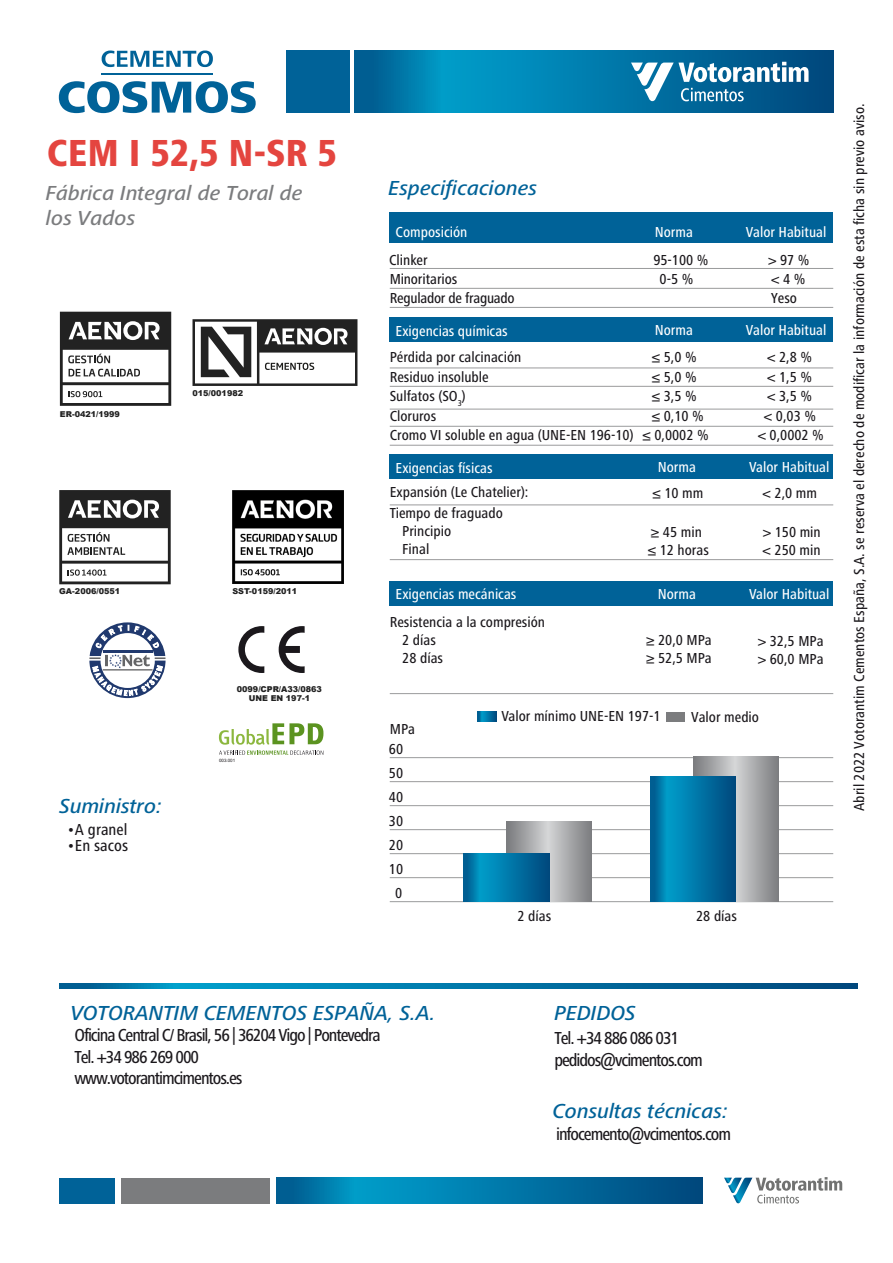
<style>
.page{position:relative;width:893px;height:1263px;background:#fff}
.page>*{position:absolute;margin:0;border:0;box-sizing:border-box;transform-origin:0 0}
.t1{font:800 condensed 39px "Frutiger Next Pro";color:#e4453f}
.t2{font:italic 500 21px "Frutiger Next Pro";color:#006298}
.t3{font:italic 500 21px/25.2px "Frutiger Next Pro";color:#7b7c7e}
.t4{font:500 condensed 18px/21.6px "Frutiger Next Pro";letter-spacing:-.06em;color:#1b181c}
.t5{font:500 condensed 16.5px "Frutiger Next Pro";color:#1b181c}
.t6{font:500 condensed 15px/18px "Frutiger Next Pro";color:#1b181c}
.t7{font:500 condensed 15px "Frutiger Next Pro";color:#fff}
.t8{font:900 8.1px "Arial";color:#222}
.t9{font:4.5px "Arial";color:#1b181c}
</style>
<div class="page">
<hr style="left:390px;top:268px;width:443px;height:1px;background:#9a9b9c">
<hr style="left:390px;top:386px;width:443px;height:1px;background:#9a9b9c">
<hr style="left:390px;top:757px;width:443px;height:1px;background:#9a9b9c">
<hr style="left:390px;top:781px;width:443px;height:1px;background:#9a9b9c">
<hr style="left:390px;top:805px;width:443px;height:1px;background:#9a9b9c">
<hr style="left:390px;top:829px;width:443px;height:1px;background:#9a9b9c">
<hr style="left:390px;top:853px;width:443px;height:1px;background:#9a9b9c">
<hr style="left:390px;top:877px;width:443px;height:1px;background:#9a9b9c">
<div style="left:390px;top:212px;width:443px;height:31px;background:#006298"></div>
<div style="left:390px;top:317px;width:443px;height:24px;background:#006298"></div>
<hr style="left:390px;top:288px;width:443px;height:1px;background:#9a9b9c">
<hr style="left:390px;top:368px;width:443px;height:1px;background:#9a9b9c">
<hr style="left:390px;top:409px;width:443px;height:1px;background:#9a9b9c">
<hr style="left:390px;top:426px;width:443px;height:1px;background:#9a9b9c">
<hr style="left:390px;top:445px;width:443px;height:1px;background:#9a9b9c">
<svg style="left:355px;top:51px;width:478px;height:62px;background:#0078a9"></svg>
<div style="left:286px;top:51px;width:64px;height:62px;background:#006298"></div>
<hr style="left:390px;top:901px;width:443px;height:1px;background:#9a9b9c">
<div style="left:59px;top:1178px;width:56px;height:25px;background:#006298"></div>
<div style="left:122px;top:1178px;width:148px;height:25px;background:#7b7c7e"></div>
<svg style="left:276px;top:1178px;width:426px;height:25px;background:#0073a4"></svg>
<svg style="left:102px;top:51px;width:111px;height:16px"></svg>
<svg style="left:59px;top:81px;width:197px;height:32px"></svg>
<hr style="left:102px;top:73px;width:111px;height:1px;background:#006298">
<hr style="left:390px;top:307px;width:443px;height:1px;background:#9a9b9c">
<svg style="left:478px;top:712px;width:18px;height:9px"></svg>
<div style="left:667px;top:712px;width:18px;height:9px;background:#7b7c7e"></div>
<hr style="left:390px;top:504px;width:443px;height:1px;background:#9a9b9c">
<hr style="left:390px;top:559px;width:443px;height:1px;background:#9a9b9c">
<div style="left:390px;top:455px;width:443px;height:24px;background:#006298"></div>
<div style="left:390px;top:581px;width:443px;height:24px;background:#006298"></div>
<hr style="left:390px;top:693px;width:443px;height:1px;background:#9a9b9c">
<svg style="left:724px;top:1177px;width:118px;height:26px"></svg>
<svg style="left:238px;top:626px;width:67px;height:47px"></svg>
<svg style="left:89px;top:622px;width:77px;height:76px"></svg>
<svg style="left:506px;top:821px;width:85px;height:81px;background:#a6a7a9"></svg>
<svg style="left:464px;top:853px;width:86px;height:49px;background:#0073a4"></svg>
<svg style="left:693px;top:757px;width:86px;height:145px;background:#a5a6a8"></svg>
<svg style="left:651px;top:777px;width:85px;height:125px;background:#0073a4"></svg>
<svg style="left:219px;top:723px;width:104px;height:32px"></svg>
<svg style="left:631px;top:62px;width:177px;height:39px"></svg>
<svg style="left:59px;top:984px;width:798px;height:4px;background:#0072a4"></svg>
<img style="left:232px;top:490px;width:111px;height:93px">
<svg style="left:60px;top:312px;width:111px;height:94px"></svg>
<svg style="left:59px;top:490px;width:112px;height:94px"></svg>
<svg style="left:192px;top:319px;width:165px;height:67px"></svg>
<h1 class="t1" style="left:47px;top:131px;width:292px">CEM I 52,5 N-SR 5</h1>
<h2 class="t3" style="left:46px;top:180px;width:258px">Fábrica Integral de Toral de los Vados</h2>
<p class="t8" style="left:60px;top:408px;width:62px">ER-0421/1999</p>
<p class="t8" style="left:192px;top:387px;width:52px">015/001982</p>
<p class="t8" style="left:59px;top:585px;width:62px">GA-2006/0551</p>
<h2 class="t2" style="left:60px;top:794px;width:104px">Suministro:</h2>
<p class="t5" style="left:67px;top:820px;width:62px">•A granel</p>
<p class="t5" style="left:67px;top:836px;width:63px">•En sacos</p>
<p class="t8" style="left:232px;top:585px;width:66px">SST-0159/2011</p>
<p class="t8" style="left:237px;top:683px;width:87px">0099/CPR/A33/0863</p>
<p class="t8" style="left:249px;top:692px;width:63px">UNE EN 197-1</p>
<p class="t9" style="left:219px;top:757px;width:18px">003.001</p>
<h2 class="t2" style="left:389px;top:176px;width:150px">Especificaciones</h2>
<p class="t7" style="left:396px;top:224px;width:73px">Composición</p>
<p class="t7" style="left:655px;top:223px;width:40px">Norma</p>
<p class="t7" style="left:746px;top:223px;width:82px">Valor Habitual</p>
<p class="t6" style="left:389px;top:250px;width:70px;line-height:19.5px">Clinker<br>Minoritarios</p>
<p class="t6" style="left:768px;top:250px;width:43px;line-height:19.5px">&gt; 97 % &lt; 4 %</p>
<p class="t6" style="left:653px;top:250px;width:57px;line-height:19.5px;text-align:center">95-100 %<br>0-5 %</p>
<p class="t6" style="left:390px;top:289px;width:126px">Regulador de fraguado</p>
<p class="t6" style="left:771px;top:289px;width:27px">Yeso</p>
<p class="t7" style="left:396px;top:322px;width:114px">Exigencias químicas</p>
<p class="t7" style="left:655px;top:322px;width:40px">Norma</p>
<p class="t7" style="left:746px;top:322px;width:82px">Valor Habitual</p>
<p class="t6" style="left:390px;top:348px;width:133px">Pérdida por calcinación</p>
<p class="t6" style="left:652px;top:348px;width:46px">≤ 5,0 %</p>
<p class="t6" style="left:767px;top:348px;width:46px">&lt; 2,8 %</p>
<p class="t6" style="left:390px;top:367px;width:100px">Residuo insoluble</p>
<p class="t6" style="left:390px;top:387px;width:78px">Sulfatos (SO<sub>3</sub>)</p>
<p class="t6" style="left:652px;top:367px;width:46px">≤ 5,0 %</p>
<p class="t6" style="left:652px;top:387px;width:46px">≤ 3,5 %</p>
<p class="t6" style="left:767px;top:367px;width:46px">&lt; 1,5 %</p>
<p class="t6" style="left:767px;top:387px;width:46px">&lt; 3,5 %</p>
<p class="t6" style="left:390px;top:407px;width:48px">Cloruros</p>
<p class="t6" style="left:652px;top:407px;width:54px">≤ 0,10 %</p>
<p class="t6" style="left:764px;top:407px;width:54px">&lt; 0,03 %</p>
<p class="t6" style="left:390px;top:426px;width:320px">Cromo VI soluble en agua (UNE-EN 196-10) ≤ 0,0002 %</p>
<p class="t6" style="left:758px;top:426px;width:68px">&lt; 0,0002 %</p>
<p class="t7" style="left:396px;top:459px;width:98px">Exigencias físicas</p>
<p class="t6" style="left:390px;top:482px;width:140px;line-height:21px">Expansión (Le Chatelier):<br>Tiempo de fraguado</p>
<p class="t6" style="left:402px;top:522px;width:51px">Principio<br>Final</p>
<p class="t7" style="left:396px;top:586px;width:122px">Exigencias mecánicas</p>
<p class="t6" style="left:402px;top:613px;width:144px;text-indent:-12px">Resistencia a la compresión<br>2 días<br>28 días</p>
<p class="t7" style="left:658px;top:459px;width:40px">Norma</p>
<p class="t7" style="left:749px;top:459px;width:82px">Valor Habitual</p>
<p class="t6" style="left:652px;top:484px;width:52px">≤ 10 mm</p>
<p class="t6" style="left:648px;top:523px;width:63px">≥ 45 min ≤ 12 horas</p>
<p class="t6" style="left:763px;top:484px;width:56px">&lt; 2,0 mm</p>
<p class="t6" style="left:763px;top:523px;width:60px">&gt; 150 min &lt; 250 min</p>
<p class="t7" style="left:658px;top:585px;width:40px">Norma</p>
<p class="t7" style="left:749px;top:585px;width:82px">Valor Habitual</p>
<p class="t6" style="left:646px;top:631px;width:67px">≥ 20,0 MPa ≥ 52,5 MPa</p>
<p class="t6" style="left:758px;top:631px;width:67px">&gt; 32,5 MPa &gt; 60,0 MPa</p>
<p class="t6" style="left:389px;top:720px;width:28px;line-height:19.5px">MPa<br>60</p>
<p class="t6" style="left:389px;top:761px;width:16px;line-height:24px;text-align:center">50<br>40<br>30<br>20<br>10<br>0</p>
<p class="t6" style="left:502px;top:707px;width:161px">Valor mínimo UNE-EN 197-1</p>
<p class="t6" style="left:691px;top:708px;width:69px">Valor medio</p>
<p class="t6" style="left:517px;top:907px;width:35px">2 días</p>
<p class="t6" style="left:696px;top:907px;width:42px">28 días</p>
<p class="t6" style="left:850px;top:811px;width:709px;rotate:-90deg">Abril 2022 Votorantim Cementos España, S.A. se reserva el derecho de modificar la información de esta ficha sin previo aviso.</p>
<h2 class="t2" style="left:71px;top:1001px;width:366px">VOTORANTIM CEMENTOS ESPAÑA, S.A.</h2>
<h2 class="t2" style="left:554px;top:1001px;width:83px">PEDIDOS</h2>
<p class="t4" style="left:74px;top:1024px;width:308px">Oficina Central C/ Brasil, 56 | 36204 Vigo | Pontevedra<br>Tel. +34 986 269 000<br>www.votorantimcimentos.es</p>
<p class="t4" style="left:554px;top:1027px;width:150px">Tel. +34 886 086 031 pedidos@vcimentos.com</p>
<h2 class="t2" style="left:553px;top:1099px;width:177px">Consultas técnicas:</h2>
<p class="t4" style="left:556px;top:1123px;width:177px">infocemento@vcimentos.com</p>
</div>
